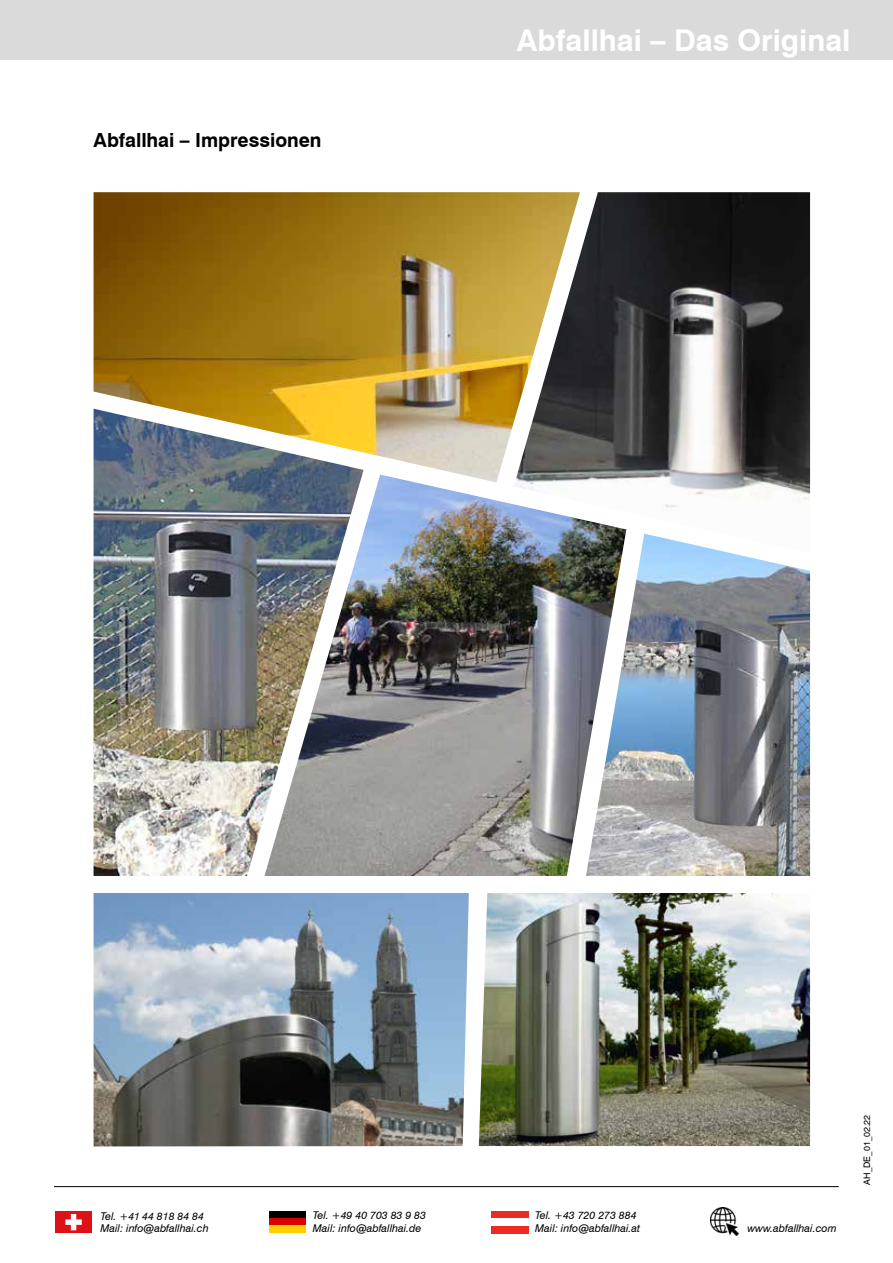
<style>
.page{position:relative;width:893px;height:1263px;background:#fff}
.page>*{position:absolute;margin:0;border:0;box-sizing:border-box;transform-origin:0 0}
.t1{font:700 30px "Swiss 721 BT";color:#fff}
.t2{font:700 19.5px "Swiss 721 BT";color:#000}
.t3{font:italic 10.65px/12.9px "Swiss 721 BT";color:#000}
.t4{font:9px "Swiss 721 BT";color:#000}
.s1{font-weight:700}
</style>
<div class="page">
<div style="left:0;top:0;width:893px;height:60px;background:#dadada"></div>
<hr style="left:54px;top:1186px;width:785px;height:1px;background:#000">
<div style="left:55px;top:1211px;width:37px;height:22px;background:#de1018"></div>
<svg style="left:65px;top:1214px;width:17px;height:16px"></svg>
<div style="left:269px;top:1211px;width:36px;height:7px;background:#000"></div>
<div style="left:269px;top:1218px;width:36px;height:8px;background:#d00"></div>
<div style="left:269px;top:1226px;width:36px;height:7px;background:#ffce00"></div>
<img style="left:710px;top:1207px;width:29px;height:28px">
<div style="left:491px;top:1211px;width:38px;height:7px;background:#ed2b26"></div>
<div style="left:491px;top:1226px;width:38px;height:7px;background:#ed2b26"></div>
<img style="left:580px;top:192px;width:230px;height:342px">
<img style="left:94px;top:192px;width:486px;height:283px">
<img style="left:364px;top:475px;width:262px;height:401px">
<img style="left:586px;top:534px;width:224px;height:342px">
<img style="left:94px;top:409px;width:270px;height:467px">
<img style="left:94px;top:893px;width:375px;height:253px">
<img style="left:479px;top:893px;width:331px;height:253px">
<h2 class="t2" style="left:94px;top:128px;width:229px">Abfallhai – Impressionen</h2>
<h1 class="t1" style="left:517px;top:22px;width:335px">Abfallhai – Das Original</h1>
<p class="t3" style="left:100px;top:1209px;width:110px">Tel. +41 44 818 84 84<br>Mail: info<span class="s1">@</span>abfallhai.ch</p>
<p class="t3" style="left:313px;top:1209px;width:115px">Tel. +49 40 703 83 9 83<br>Mail: info<span class="s1">@</span>abfallhai.de</p>
<p class="t3" style="left:535px;top:1208px;width:106px">Tel. +43 720 273 884<br>Mail: info<span class="s1">@</span>abfallhai.at</p>
<p class="t3" style="left:747px;top:1221px;width:91px">www.abfallhai.com</p>
<p class="t4" style="left:861px;top:1185px;width:71px;rotate:-90deg">AH_DE_01_02.22</p>
</div>
